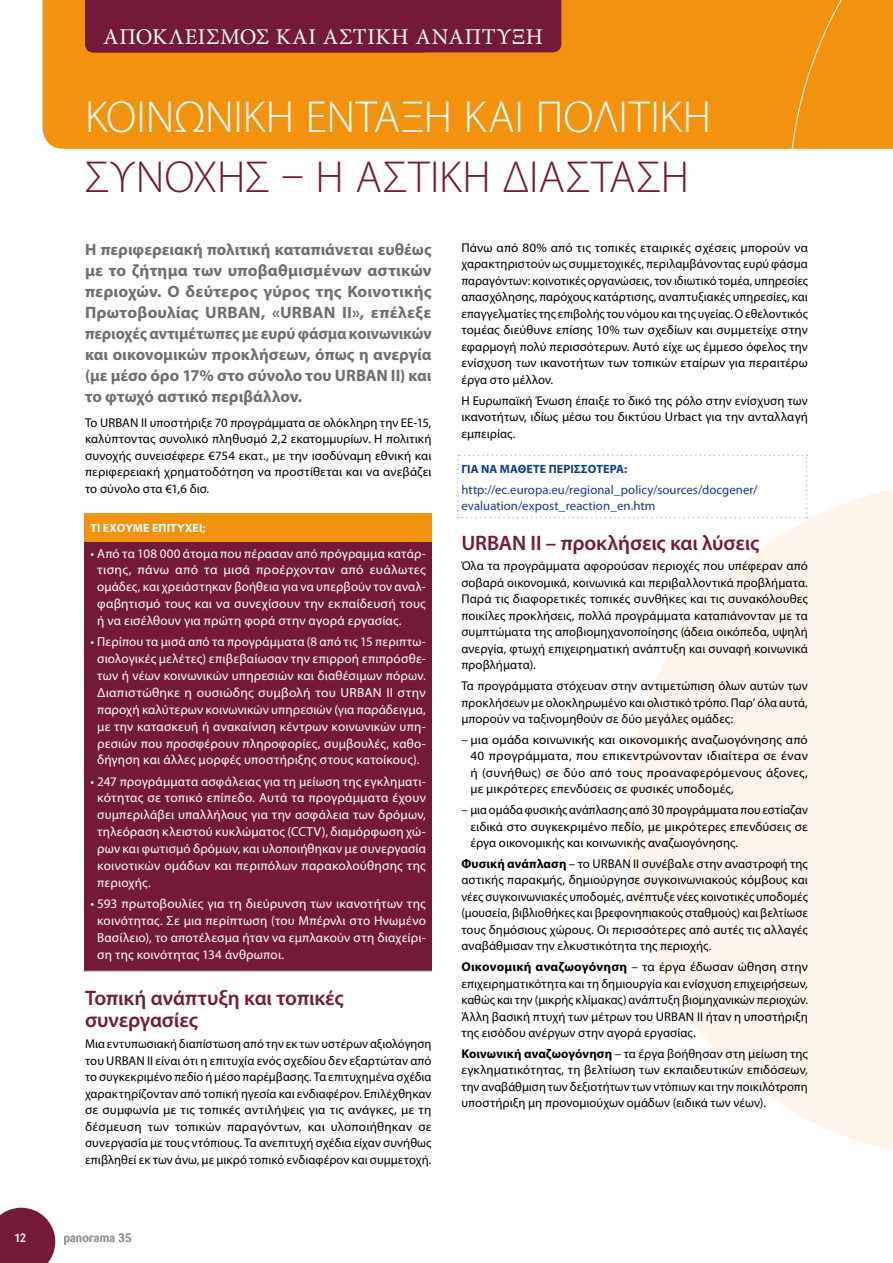
<style>
.page{position:relative;width:893px;height:1263px;background:#fff}
.page>*{position:absolute;margin:0;border:0;box-sizing:border-box;transform-origin:0 0}
.t1{font:300 45px "Myriad Pro";color:#fff}
.t2{font:300 45px "Myriad Pro";color:#75193a}
.t3{font:22.5px "Minion Pro";letter-spacing:.035em;color:#fff}
.t4{font:600 21px/22.5px "Myriad Pro";letter-spacing:-.005em;color:#75193a}
.t5{font:700 16.5px/21px "Myriad Pro";color:#6f6f6e;text-align:justify}
.t6{font:13.2px/16.8px "Myriad Pro";letter-spacing:.015em;color:#fff;text-align:justify}
.t7{font:12.75px/16.5px "Myriad Pro";letter-spacing:.005em;color:#000;text-align:justify}
.t8{font:12.75px/16.5px "Myriad Pro";letter-spacing:.005em;color:#123c8a}
.t9{font:700 12px "Myriad Pro";color:#123c8a}
.t10{font:700 12px "Myriad Pro";letter-spacing:.01em;color:#fff}
.t11{font:500 12px "Barmeno";letter-spacing:.02em;color:#90989c}
.t12{font:500 12px "Barmeno";color:#fff}
.s1{font-weight:700}
</style>
<div class="page">
<svg style="left:625px;top:518px;width:268px;height:632px;fill:#fef5ea"></svg>
<div style="left:43px;top:0;width:746px;height:149px;background:#f3920f"></div>
<svg style="left:789px;top:0;width:104px;height:611px"></svg>
<svg style="left:0;top:1208px;width:55px;height:55px;background:#83314f"></svg>
<div style="left:85px;top:0;width:476px;height:52px;background:#75193a"></div>
<div style="left:84px;top:514px;width:348px;height:28px;background:#f3920f"></div>
<div style="left:84px;top:542px;width:348px;height:429px;background:#75193a"></div>
<svg style="left:457px;top:455px;width:351px;height:63px"></svg>
<h2 class="t3" style="left:103px;top:22px;width:33px">Αποκ</h2>
<h2 class="t3" style="left:168px;top:22px;width:32px">λεισμός</h2>
<h2 class="t3" style="left:276px;top:22px;width:14px">και</h2>
<h2 class="t3" style="left:323px;top:22px;width:59px">αστική</h2>
<h2 class="t3" style="left:415px;top:22px;width:18px">ανάπ</h2>
<h2 class="t3" style="left:482px;top:22px;width:61px">τυξη</h2>
<h1 class="t1" style="left:85px;top:92px;width:46px">Κοινωνική</h1>
<h1 class="t1" style="left:306px;top:92px;width:25px">ένταξη</h1>
<h1 class="t1" style="left:464px;top:92px;width:94px">και πολιτική</h1>
<h1 class="t2" style="left:85px;top:152px;width:28px">συνοχής</h1>
<h1 class="t2" style="left:281px;top:152px;width:97px">– η αστική</h1>
<h1 class="t2" style="left:502px;top:152px;width:24px">διάσταση</h1>
<p class="t5" style="left:85px;top:238px;width:348px">Η περιφερειακή πολιτική καταπιάνεται ευθέως με το ζήτημα των υποβαθμισμένων αστικών περιοχών. Ο δεύτερος γύρος της Κοινοτικής Πρωτοβουλίας URBAN, «URBAN II», επέλεξε περιοχές αντιμέτωπες με ευρύ φάσμα κοινωνικών και οικονομικών προκλήσεων, όπως η ανεργία (με μέσο όρο 17% στο σύνολο του URBAN II) και το φτωχό αστικό περιβάλλον.</p>
<p class="t7" style="left:85px;top:414px;width:348px">Το URBAN II υποστήριξε 70 προγράμματα σε ολόκληρη την ΕΕ-15, καλύπτοντας συνολικό πληθυσμό 2,2 εκατομμυρίων. Η πολιτική συνοχής συνεισέφερε €754 εκατ., με την ισοδύναμη εθνική και περιφερειακή χρηματοδότηση να προστίθεται και να ανεβάζει το σύνολο στα €1,6 δισ.</p>
<p class="t10" style="left:90px;top:520px;width:117px">ΤΙ ΕΧΟΥΜΕ ΕΠΙΤΥΧΕΙ;</p>
<p class="t6" style="left:97px;top:545px;width:330px;text-indent:-7px">• Από τα 108 000 άτομα που πέρασαν από πρόγραμμα κατάρ&shy;τισης, πάνω από τα μισά προέρχονταν από ευάλωτες ομάδες, και χρειάστηκαν βοήθεια για να υπερβούν τον αναλ&shy;φαβητισμό τους και να συνεχίσουν την εκπαίδευσή τους ή να εισέλθουν για πρώτη φορά στην αγορά εργασίας.</p>
<p class="t6" style="left:90px;top:633px;width:337px;text-align:center">• Περίπου τα μισά από τα προγράμματα (8 από τις 15 περιπτω&shy;σιολογικές μελέτες) επιβεβαίωσαν την επιρροή επιπρόσθε&shy;των ή νέων κοινωνικών υπηρεσιών και διαθέσιμων πόρων.<br>Διαπιστώθηκε η ουσιώδης συμβολή του URBAN II στην παροχή καλύτερων κοινωνικών υπηρεσιών (για παράδειγμα, με την κατασκευή ή ανακαίνιση κέντρων κοινωνικών υπη&shy;ρεσιών που προσφέρουν πληροφορίες, συμβουλές, καθο&shy;δήγηση και άλλες μορφές υποστήριξης στους κατοίκους).</p>
<p class="t6" style="left:97px;top:772px;width:330px;text-indent:-7px">• 247 προγράμματα ασφάλειας για τη μείωση της εγκληματι&shy;κότητας σε τοπικό επίπεδο. Αυτά τα προγράμματα έχουν συμπεριλάβει υπαλλήλους για την ασφάλεια των δρόμων, τηλεόραση κλειστού κυκλώματος (CCTV), διαμόρφωση χώ&shy;ρων και φωτισμό δρόμων, και υλοποιήθηκαν με συνεργασία κοινοτικών ομάδων και περιπόλων παρακολούθησης της περιοχής.</p>
<p class="t6" style="left:97px;top:895px;width:330px;text-indent:-7px">• 593 πρωτοβουλίες για τη διεύρυνση των ικανοτήτων της κοινότητας. Σε μια περίπτωση (του Μπέρνλι στο Ηνωμένο Βασίλειο), το αποτέλεσμα ήταν να εμπλακούν στη διαχείρι&shy;ση της κοινότητας 134 άνθρωποι.</p>
<h3 class="t4" style="left:85px;top:986px;width:260px">Τοπική ανάπτυξη και τοπικές συνεργασίες</h3>
<p class="t7" style="left:85px;top:1035px;width:348px">Μια εντυπωσιακή διαπίστωση από την εκ των υστέρων αξιολόγηση του URBAN II είναι ότι η επιτυχία ενός σχεδίου δεν εξαρτώταν από το συγκεκριμένο πεδίο ή μέσο παρέμβασης. Τα επιτυχημένα σχέδια χαρακτηρίζονταν από τοπική ηγεσία και ενδιαφέρον. Επιλέχθηκαν σε συμφωνία με τις τοπικές αντιλήψεις για τις ανάγκες, με τη δέσμευση των τοπικών παραγόντων, και υλοποιήθηκαν σε συνεργασία με τους ντόπιους. Τα ανεπιτυχή σχέδια είχαν συνήθως επιβληθεί εκ των άνω, με μικρό τοπικό ενδιαφέρον και συμμετοχή.</p>
<p class="t12" style="left:14px;top:1231px;width:13px">12</p>
<p class="t11" style="left:64px;top:1230px;width:69px">panorama 35</p>
<p class="t7" style="left:461px;top:239px;width:348px">Πάνω από 80% από τις τοπικές εταιρικές σχέσεις μπορούν να χαρακτηριστούν ως συμμετοχικές, περιλαμβάνοντας ευρύ φάσμα παραγόντων: κοινοτικές οργανώσεις, τον ιδιωτικό τομέα, υπηρεσίες απασχόλησης, παρόχους κατάρτισης, αναπτυξιακές υπηρεσίες, και επαγγελματίες της επιβολής του νόμου και της υγείας. Ο εθελοντικός τομέας διεύθυνε επίσης 10% των σχεδίων και συμμετείχε στην εφαρμογή πολύ περισσότερων. Αυτό είχε ως έμμεσο όφελος την ενίσχυση των ικανοτήτων των τοπικών εταίρων για περαιτέρω έργα στο μέλλον.</p>
<p class="t7" style="left:461px;top:392px;width:348px">Η Ευρωπαϊκή Ένωση έπαιξε το δικό της ρόλο στην ενίσχυση των ικανοτήτων, ιδίως μέσω του δικτύου Urbact για την ανταλλαγή εμπειρίας.</p>
<p class="t9" style="left:461px;top:461px;width:73px">Γιανα μάθετε</p>
<p class="t9" style="left:549px;top:461px;width:7px">περι</p>
<p class="t9" style="left:574px;top:461px;width:23px">σσότερα</p>
<p class="t9" style="left:624px;top:461px;width:5px">:</p>
<p class="t8" style="left:461px;top:481px;width:298px">http://ec.europa.eu/regional_policy/sources/docgener/ evaluation/expost_reaction_en.htm</p>
<h3 class="t4" style="left:461px;top:531px;width:299px">URBAN II – προκλήσεις και λύσεις</h3>
<p class="t7" style="left:461px;top:557px;width:348px">Όλα τα προγράμματα αφορούσαν περιοχές που υπέφεραν από σοβαρά οικονομικά, κοινωνικά και περιβαλλοντικά προβλήματα.<br>Παρά τις διαφορετικές τοπικές συνθήκες και τις συνακόλουθες ποικίλες προκλήσεις, πολλά προγράμματα καταπιάνονταν με τα συμπτώματα της αποβιομηχανοποίησης (άδεια οικόπεδα, υψηλή ανεργία, φτωχή επιχειρηματική ανάπτυξη και συναφή κοινωνικά προβλήματα).</p>
<p class="t7" style="left:461px;top:677px;width:348px">Τα προγράμματα στόχευαν στην αντιμετώπιση όλων αυτών των προκλήσεων με ολοκληρωμένο και ολιστικό τρόπο. Παρ’ όλα αυτά, μπορούν να ταξινομηθούν σε δύο μεγάλες ομάδες:</p>
<p class="t7" style="left:470px;top:731px;width:339px;text-indent:-9px">– μια ομάδα κοινωνικής και οικονομικής αναζωογόνησης από 40 προγράμματα, που επικεντρώνονταν ιδιαίτερα σε έναν ή (συνήθως) σε δύο από τους προαναφερόμενους άξονες, με μικρότερες επενδύσεις σε φυσικές υποδομές,</p>
<p class="t7" style="left:470px;top:801px;width:339px;text-indent:-9px">– μια ομάδα φυσικής ανάπλασης από 30 προγράμματα που εστίαζαν ειδικά στο συγκεκριμένο πεδίο, με μικρότερες επενδύσεις σε έργα οικονομικής και κοινωνικής αναζωογόνησης.</p>
<p class="t7" style="left:461px;top:855px;width:348px"><span class="s1">Φυσική ανάπλαση</span> – το URBAN II συνέβαλε στην αναστροφή της αστικής παρακμής, δημιούργησε συγκοινωνιακούς κόμβους και νέες συγκοινωνιακές υποδομές, ανέπτυξε νέες κοινοτικές υποδομές (μουσεία, βιβλιοθήκες και βρεφονηπιακούς σταθμούς) και βελτίωσε τους δημόσιους χώρους. Οι περισσότερες από αυτές τις αλλαγές αναβάθμισαν την ελκυστικότητα της περιοχής.</p>
<p class="t7" style="left:461px;top:958px;width:348px"><span class="s1">Οικονομική αναζωογόνηση</span> – τα έργα έδωσαν ώθηση στην επιχειρηματικότητα και τη δημιουργία και ενίσχυση επιχειρήσεων, καθώς και την (μικρής κλίμακας) ανάπτυξη βιομηχανικών περιοχών.<br>Άλλη βασική πτυχή των μέτρων του URBAN II ήταν η υποστήριξη της εισόδου ανέργων στην αγορά εργασίας.</p>
<p class="t7" style="left:461px;top:1045px;width:348px"><span class="s1">Κοινωνική αναζωογόνηση</span> – τα έργα βοήθησαν στη μείωση της εγκληματικότητας, τη βελτίωση των εκπαιδευτικών επιδόσεων, την αναβάθμιση των δεξιοτήτων των ντόπιων και την ποικιλότροπη υποστήριξη μη προνομιούχων ομάδων (ειδικά των νέων).</p>
</div>
